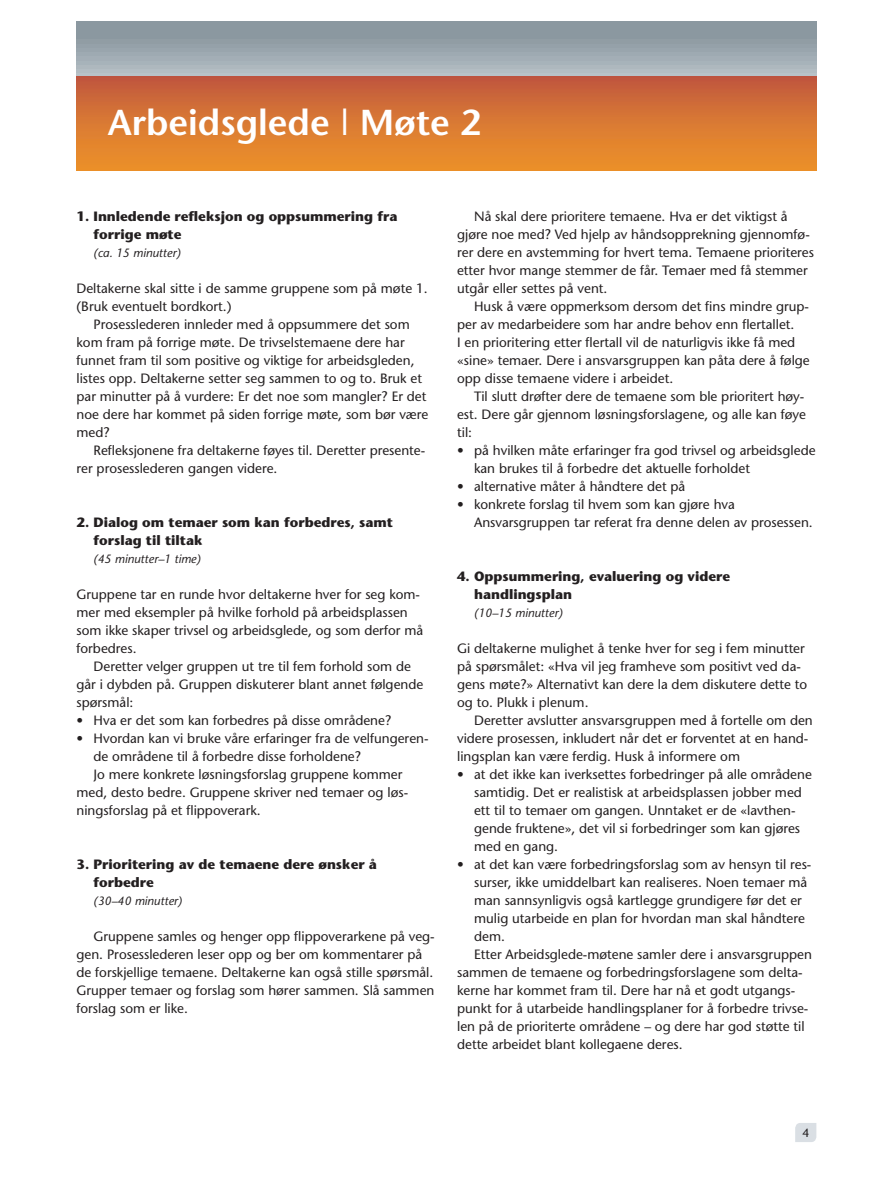
<style>
.page{position:relative;width:893px;height:1191px;background:#fff}
.page>*{position:absolute;margin:0;border:0;box-sizing:border-box;transform-origin:0 0}
.Undertittel{font:600 36px "Stone Sans";color:#fff}
.Normaltekst_m_innryk{font:13.5px/18px "Stone Sans";color:#231f20}
.Liste_med_punkter{font:13.5px/18px "Stone Sans";color:#231f20}
.Normaltekst{font:13.5px/18px "Stone Sans";color:#231f20}
.Møte_med_nummerering{font:700 13.5px/18px "Stone Sans";color:#231f20}
.Tidsangivelse{font:italic 12px "Stone Sans";color:#231f20}
.t1{font:12px "Stone Sans";color:#231f20}
</style>
<div class="page">
<svg style="left:77px;top:21px;width:739px;height:56px;background:#9ba5ac"></svg>
<div style="left:77px;top:77px;width:739px;height:93px;background:linear-gradient(to bottom,#c25a3e,#ef9428)"></div>
<svg style="left:795px;top:1123px;width:21px;height:19px"></svg>
<p class="Undertittel" style="left:108px;top:100px;width:375px">Arbeidsglede | Møte 2</p>
<p class="Undertittel" style="left:108px;top:100px;width:371px">Fakta om kulturdialog</p>
<p class="Møte_med_nummerering" style="left:94px;top:207px;width:305px;text-indent:-17px">1. Innledende refleksjon og oppsummering fra forrige møte</p>
<p class="Tidsangivelse" style="left:94px;top:245px;width:89px">(ca. 15 minutter)</p>
<p class="Normaltekst" style="left:77px;top:279px;width:353px">Deltakerne skal sitte i de samme gruppene som på møte 1. (Bruk eventuelt bordkort.)</p>
<p class="Normaltekst_m_innryk" style="left:77px;top:315px;width:353px;text-indent:17px">Prosesslederen innleder med å oppsummere det som kom fram på forrige møte. De trivselstemaene dere har funnet fram til som positive og viktige for arbeidsgleden, listes opp. Deltakerne setter seg sammen to og to. Bruk et par minutter på å vurdere: Er det noe som mangler? Er det noe dere har kommet på siden forrige møte, som bør være med?</p>
<p class="Normaltekst_m_innryk" style="left:77px;top:441px;width:350px;text-indent:17px">Refleksjonene fra deltakerne føyes til. Deretter presente&shy;rer prosesslederen gangen videre.</p>
<p class="Møte_med_nummerering" style="left:94px;top:513px;width:301px;text-indent:-17px">2. Dialog om temaer som kan forbedres, samt forslag til tiltak</p>
<p class="Tidsangivelse" style="left:94px;top:551px;width:109px">(45 minutter–1 time)</p>
<p class="Normaltekst" style="left:77px;top:585px;width:348px">Gruppene tar en runde hvor deltakerne hver for seg kom&shy;mer med eksempler på hvilke forhold på arbeidsplassen som ikke skaper trivsel og arbeidsglede, og som derfor må forbedres.</p>
<p class="Normaltekst_m_innryk" style="left:77px;top:657px;width:348px;text-indent:17px">Deretter velger gruppen ut tre til fem forhold som de går i dybden på. Gruppen diskuterer blant annet følgende spørsmål:</p>
<p class="Liste_med_punkter" style="left:77px;top:711px;width:316px">• Hva er det som kan forbedres på disse områdene?</p>
<p class="Liste_med_punkter" style="left:94px;top:729px;width:337px;text-indent:-17px">• Hvordan kan vi bruke våre erfaringer fra de velfungeren&shy;de områdene til å forbedre disse forholdene?</p>
<p class="Normaltekst_m_innryk" style="left:77px;top:765px;width:333px;text-indent:17px">Jo mere konkrete løsningsforslag gruppene kommer med, desto bedre. Gruppene skriver ned temaer og løs&shy;ningsforslag på et flippoverark.</p>
<p class="Møte_med_nummerering" style="left:94px;top:855px;width:285px;text-indent:-17px">3. Prioritering av de temaene dere ønsker å forbedre</p>
<p class="Tidsangivelse" style="left:94px;top:893px;width:90px">(30–40 minutter)</p>
<p class="Normaltekst_m_innryk" style="left:77px;top:927px;width:360px;text-indent:17px">Gruppene samles og henger opp flippoverarkene på veg&shy;gen. Prosesslederen leser opp og ber om kommentarer på de forskjellige temaene. Deltakerne kan også stille spørsmål.<br>Grupper temaer og forslag som hører sammen. Slå sammen forslag som er like.</p>
<p class="Normaltekst_m_innryk" style="left:457px;top:207px;width:358px;text-indent:17px">Nå skal dere prioritere temaene. Hva er det viktigst å gjøre noe med? Ved hjelp av håndsopprekning gjennomfø&shy;rer dere en avstemming for hvert tema. Temaene prioriteres etter hvor mange stemmer de får. Temaer med få stemmer utgår eller settes på vent.</p>
<p class="Normaltekst_m_innryk" style="left:457px;top:297px;width:354px;text-indent:17px">Husk å være oppmerksom dersom det fins mindre grup&shy;per av medarbeidere som har andre behov enn flertallet.<br>I en prioritering etter flertall vil de naturligvis ikke få med «sine» temaer. Dere i ansvarsgruppen kan påta dere å følge opp disse temaene videre i arbeidet.</p>
<p class="Normaltekst_m_innryk" style="left:457px;top:387px;width:350px;text-align:justify;text-indent:17px">Til slutt drøfter dere de temaene som ble prioritert høy&shy;est. Dere går gjennom løsningsforslagene, og alle kan føye til:</p>
<p class="Liste_med_punkter" style="left:474px;top:441px;width:343px;text-indent:-17px">• på hvilken måte erfaringer fra god trivsel og arbeidsglede kan brukes til å forbedre det aktuelle forholdet</p>
<p class="Liste_med_punkter" style="left:457px;top:477px;width:230px">• alternative måter å håndtere det på</p>
<p class="Liste_med_punkter" style="left:457px;top:495px;width:279px">• konkrete forslag til hvem som kan gjøre hva</p>
<p class="Normaltekst_m_innryk" style="left:474px;top:513px;width:340px">Ansvarsgruppen tar referat fra denne delen av prosessen.</p>
<p class="Møte_med_nummerering" style="left:474px;top:567px;width:258px;text-indent:-17px">4. Oppsummering, evaluering og videre handlingsplan</p>
<p class="Tidsangivelse" style="left:474px;top:605px;width:90px">(10–15 minutter)</p>
<p class="Normaltekst" style="left:457px;top:639px;width:352px">Gi deltakerne mulighet å tenke hver for seg i fem minutter på spørsmålet: «Hva vil jeg framheve som positivt ved da&shy;gens møte?» Alternativt kan dere la dem diskutere dette to og to. Plukk i plenum.</p>
<p class="Normaltekst_m_innryk" style="left:457px;top:711px;width:357px;text-indent:17px">Deretter avslutter ansvarsgruppen med å fortelle om den videre prosessen, inkludert når det er forventet at en hand&shy;lingsplan kan være ferdig. Husk å informere om</p>
<p class="Liste_med_punkter" style="left:474px;top:765px;width:339px;text-indent:-17px">• at det ikke kan iverksettes forbedringer på alle områdene samtidig. Det er realistisk at arbeidsplassen jobber med ett til to temaer om gangen. Unntaket er de «lavthen&shy;gende fruktene», det vil si forbedringer som kan gjøres med en gang.</p>
<p class="Liste_med_punkter" style="left:474px;top:855px;width:339px;text-indent:-17px">• at det kan være forbedringsforslag som av hensyn til res&shy;surser, ikke umiddelbart kan realiseres. Noen temaer må man sannsynligvis også kartlegge grundigere før det er mulig utarbeide en plan for hvordan man skal håndtere dem.</p>
<p class="Normaltekst_m_innryk" style="left:457px;top:945px;width:356px;text-indent:17px">Etter Arbeidsglede-møtene samler dere i ansvarsgruppen sammen de temaene og forbedringsforslagene som delta&shy;kerne har kommet fram til. Dere har nå et godt utgangs&shy;punkt for å utarbeide handlingsplaner for å forbedre trivse&shy;len på de prioriterte områdene – og dere har god støtte til dette arbeidet blant kollegaene deres.</p>
<p class="t1" style="left:802px;top:1125px;width:8px">4</p>
</div>
